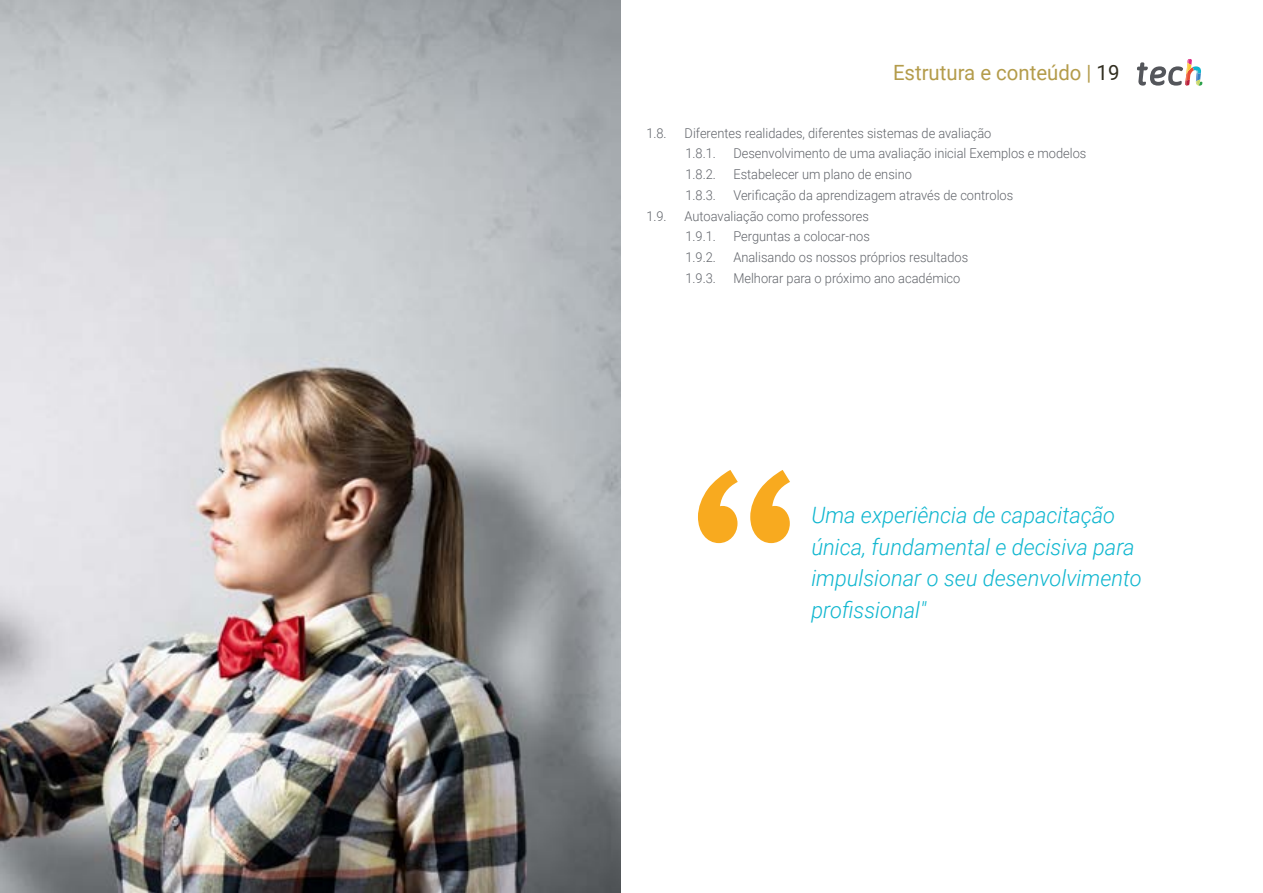
<style>
.page{position:relative;width:1263px;height:893px;background:#fff}
.page>*{position:absolute;margin:0;border:0;box-sizing:border-box;transform-origin:0 0}
.t1{font:italic 300 22.5px/31.5px "Roboto";color:#0fb6cf}
.t2{font:21px "Roboto";color:#b49c4b}
.t3{font:300 13.5px/20.7px "Roboto";color:#61646a;scale:.95 1}
.s1{color:#312e20}
</style>
<div class="page">
<svg style="left:698px;top:470px;width:92px;height:73px"></svg>
<img style="left:0;top:0;width:621px;height:893px">
<svg style="left:1137px;top:59px;width:65px;height:27px"></svg>
<h2 class="t2" style="left:893px;top:57px;width:228px">Estrutura e conteúdo | <span class="s1">19</span></h2>
<p class="t3" style="left:646px;top:122px;width:23px">1.8.</p>
<p class="t3" style="left:685px;top:122px;width:324px">Diferentes realidades, diferentes sistemas de avaliação<br>1.8.1.</p>
<p class="t3" style="left:733px;top:143px;width:373px">Desenvolvimento de uma avaliação inicial Exemplos e modelos</p>
<p class="t3" style="left:685px;top:164px;width:34px">1.8.2.</p>
<p class="t3" style="left:733px;top:164px;width:189px">Estabelecer um plano de ensino</p>
<p class="t3" style="left:685px;top:184px;width:34px">1.8.3.</p>
<p class="t3" style="left:733px;top:184px;width:296px">Verificação da aprendizagem através de controlos</p>
<p class="t3" style="left:646px;top:205px;width:23px">1.9.</p>
<p class="t3" style="left:685px;top:205px;width:196px">Autoavaliação como professores<br>1.9.1.</p>
<p class="t3" style="left:733px;top:226px;width:145px">Perguntas a colocar-nos</p>
<p class="t3" style="left:685px;top:247px;width:34px">1.9.2.</p>
<p class="t3" style="left:733px;top:247px;width:249px">Analisando os nossos próprios resultados</p>
<p class="t3" style="left:685px;top:267px;width:34px">1.9.3.</p>
<p class="t3" style="left:733px;top:267px;width:240px">Melhorar para o próximo ano académico</p>
<h1 class="t1" style="left:811px;top:499px;width:332px">Uma experiência de capacitação única, fundamental e decisiva para impulsionar o seu desenvolvimento profissional"</h1>
</div>
